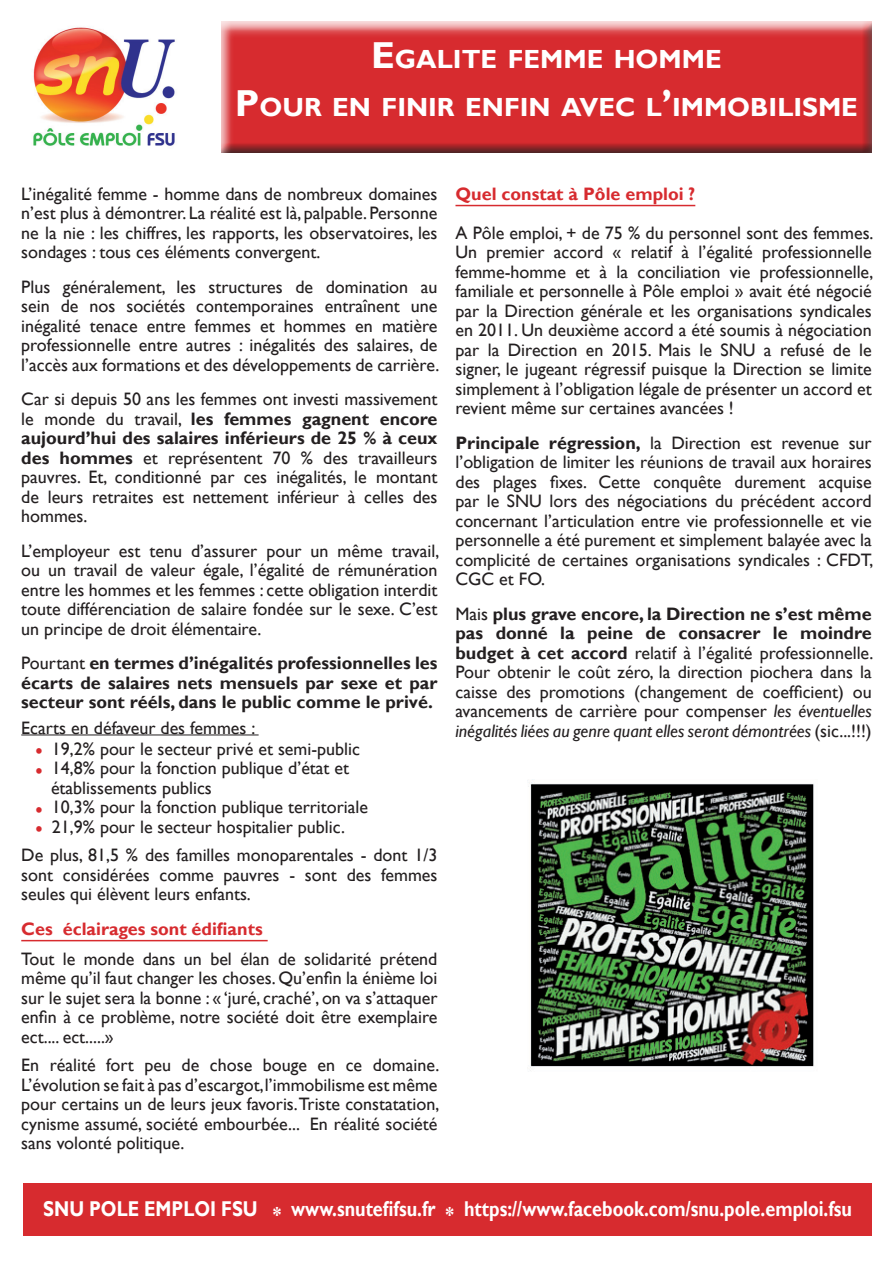
<style>
.page{position:relative;width:893px;height:1263px;background:#fff}
.page>*{position:absolute;margin:0;border:0;box-sizing:border-box;transform-origin:0 0}
.t1{font:45px "Gill Sans";color:#d72b2f}
.t2{font:700 26.25px/48px "Gill Sans";color:#fff;text-align:center}
.t3{font:700 21.45px "Gill Sans";color:#fff;scale:.84 1}
.t4{font:18px/19.5px "Gill Sans";color:#231f20;text-align:justify}
.t5{font:700 18px/19.5px "Gill Sans";color:#231f20;text-align:justify}
.t6{font:700 18px "Gill Sans";color:#d72b2f}
.s1{font-size:37.5px}
.s2{font-weight:700}
.s3{font-weight:400}
.s4{font-style:italic}
</style>
<div class="page">
<img style="left:33px;top:27px;width:142px;height:119px">
<div style="left:221px;top:20px;width:661px;height:134px;background:#231f20;opacity:.75"></div>
<hr style="left:21px;top:734px;width:238px;height:1px;background:#231f20">
<hr style="left:21px;top:940px;width:247px;height:1px;background:#d72b2f">
<hr style="left:455px;top:205px;width:240px;height:1px;background:#d72b2f">
<img style="left:527px;top:779px;width:287px;height:292px">
<div style="left:24px;top:1183px;width:848px;height:52px;background:#d72b2f"></div>
<h2 class="t2" style="left:235px;top:36px;width:621px"><span class="s1">E</span>GALITE FEMME HOMME<br><span class="s1">P</span>OUR EN FINIR ENFIN AVEC L<span class="s1">’</span>IMMOBILISME</h2>
<p class="t4" style="left:21px;top:184px;width:418px">L’inégalité femme - homme dans de nombreux domaines n’est plus à démontrer. La réalité est là, palpable. Personne ne la nie : les chiffres, les rapports, les observatoires, les sondages : tous ces éléments convergent.</p>
<p class="t4" style="left:21px;top:277px;width:419px">Plus généralement, les structures de domination au sein de nos sociétés contemporaines entraînent une inégalité tenace entre femmes et hommes en matière professionnelle entre autres : inégalités des salaires, de l’accès aux formations et des développements de carrière.</p>
<p class="t4" style="left:21px;top:390px;width:418px">Car si depuis 50 ans les femmes ont investi massivement le monde du travail, <span class="s2">les femmes gagnent encore aujourd’hui des salaires inférieurs de 25 % à ceux des hommes</span> et représentent 70 % des travailleurs pauvres. Et, conditionné par ces inégalités, le montant de leurs retraites est nettement inférieur à celles des hommes.</p>
<p class="t4" style="left:21px;top:541px;width:420px">L’employeur est tenu d’assurer pour un même travail, ou un travail de valeur égale, l’égalité de rémunération entre les hommes et les femmes : cette obligation interdit toute différenciation de salaire fondée sur le sexe. C’est un principe de droit élémentaire.</p>
<p class="t5" style="left:21px;top:654px;width:418px"><span class="s3">Pourtant</span> en termes d’inégalités professionnelles les écarts de salaires nets mensuels par sexe et par secteur sont rééls, dans le public comme le privé.</p>
<p class="t4" style="left:21px;top:718px;width:236px">Ecarts en défaveur des femmes :</p>
<h1 class="t1" style="left:34px;top:712px;width:11px">.</h1>
<p class="t4" style="left:52px;top:739px;width:310px">19,2% pour le secteur privé et semi-public</p>
<h1 class="t1" style="left:34px;top:731px;width:11px">.</h1>
<p class="t4" style="left:51px;top:759px;width:300px">14,8% pour la fonction publique d’état et établissements publics</p>
<h1 class="t1" style="left:34px;top:770px;width:11px">.</h1>
<p class="t4" style="left:52px;top:798px;width:318px">10,3% pour la fonction publique territoriale</p>
<h1 class="t1" style="left:34px;top:790px;width:11px">.</h1>
<p class="t4" style="left:21px;top:813px;width:418px;line-height:28.5px;text-indent:31px">21,9% pour le secteur hospitalier public.<br>De plus, 81,5 % des familles monoparentales - dont 1/3</p>
<p class="t4" style="left:21px;top:865px;width:418px">sont considérées comme pauvres - sont des femmes seules qui élèvent leurs enfants.</p>
<p class="t6" style="left:21px;top:918px;width:243px">Ces éclairages sont édifiants</p>
<p class="t4" style="left:21px;top:949px;width:418px">Tout le monde dans un bel élan de solidarité prétend même qu’il faut changer les choses. Qu’enfin la énième loi sur le sujet sera la bonne : « ‘juré, craché’, on va s’attaquer enfin à ce problème, notre société doit être exemplaire ect.... ect.....»</p>
<p class="t4" style="left:21px;top:1056px;width:419px">En réalité fort peu de chose bouge en ce domaine.<br>L’évolution se fait à pas d’escargot, l’immobilisme est même pour certains un de leurs jeux favoris. Triste constatation, cynisme assumé, société embourbée... En réalité société sans volonté politique.</p>
<p class="t6" style="left:455px;top:183px;width:241px">Quel constat à Pôle emploi ?</p>
<p class="t4" style="left:455px;top:223px;width:420px">A Pôle emploi, + de 75 % du personnel sont des femmes.<br>Un premier accord « relatif à l’égalité professionnelle femme-homme et à la conciliation vie professionnelle, familiale et personnelle à Pôle emploi » avait été négocié par la Direction générale et les organisations syndicales en 2011. Un deuxième accord a été soumis à négociation par la Direction en 2015. Mais le SNU a refusé de le signer, le jugeant régressif puisque la Direction se limite simplement à l’obligation légale de présenter un accord et revient même sur certaines avancées !</p>
<p class="t4" style="left:455px;top:433px;width:419px"><span class="s2">Principale régression,</span> la Direction est revenue sur l’obligation de limiter les réunions de travail aux horaires des plages fixes. Cette conquête durement acquise par le SNU lors des négociations du précédent accord concernant l’articulation entre vie professionnelle et vie personnelle a été purement et simplement balayée avec la complicité de certaines organisations syndicales : CFDT, CGC et FO.</p>
<p class="t4" style="left:455px;top:604px;width:419px">Mais <span class="s2">plus grave encore, la Direction ne s’est même pas donné la peine de consacrer le moindre budget à cet accord</span> relatif à l’égalité professionnelle.<br>Pour obtenir le coût zéro, la direction piochera dans la caisse des promotions (changement de coefficient) ou avancements de carrière pour compenser <span class="s4">les éventuelles inégalités liées au genre quant elles seront démontrées</span> (sic...!!!)</p>
<p class="t3" style="left:43px;top:1195px;width:964px">SNU POLE EMPLOI FSU * www.snutefifsu.fr * https://www.facebook.com/snu.pole.emploi.fsu</p>
</div>
